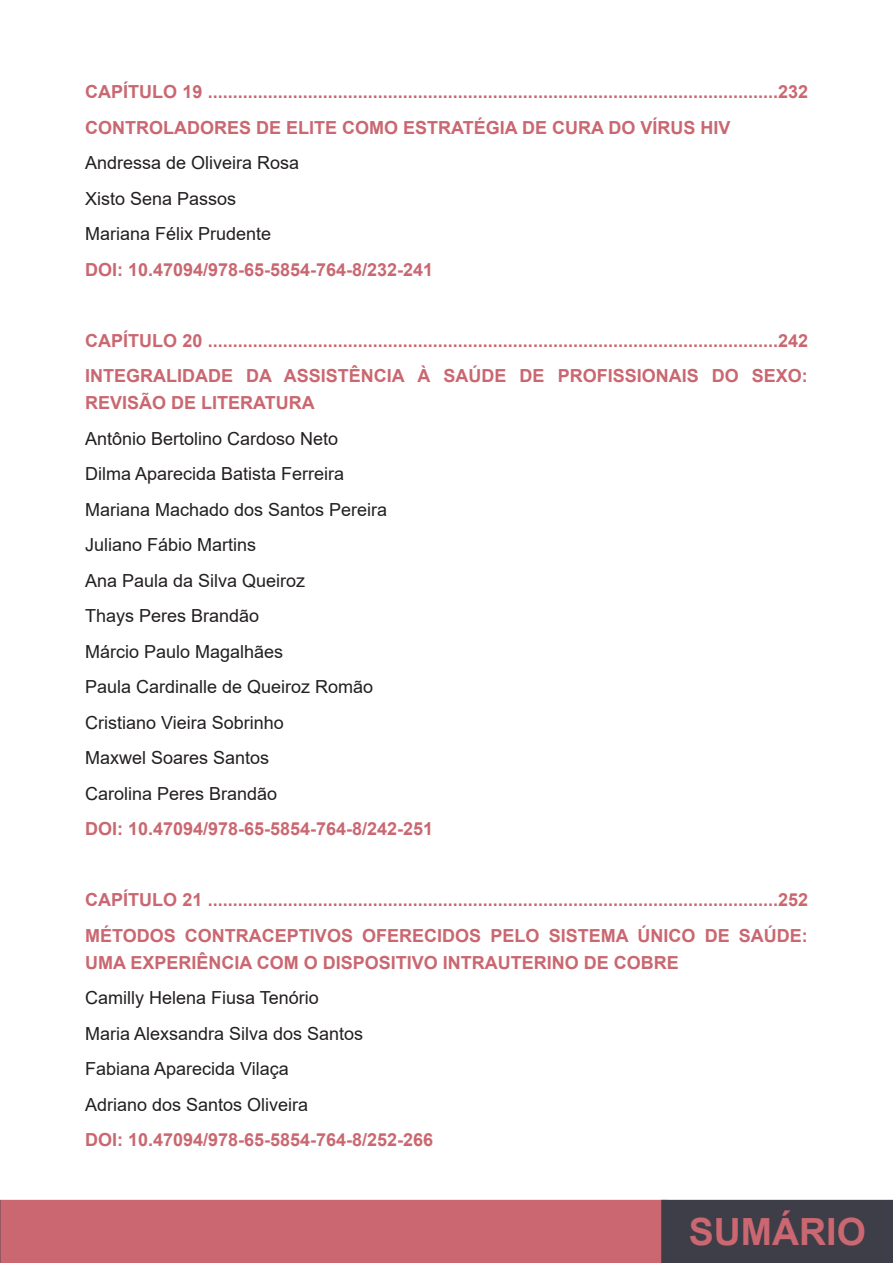
<style>
.page{position:relative;width:893px;height:1263px;background:#fff}
.page>*{position:absolute;margin:0;border:0;box-sizing:border-box;transform-origin:0 0}
.t1{font:700 37.5px "Arial";color:#ca6770}
.t2{font:700 18px/27px "Arial";color:#ca6770}
.Normal__Web{font:18px "Arial";color:#231f20}
.Parágrafo_da_Lista{font:18px "Arial";color:#231f20}
</style>
<div class="page">
<div style="left:0;top:1200px;width:668px;height:63px;background:#ca6770"></div>
<svg style="left:0;top:1200px;width:1px;height:63px"></svg>
<div style="left:662px;top:1200px;width:231px;height:62px;background:#3e3e49"></div>
<div style="left:661px;top:1200px;width:232px;height:63px;border:2px solid #3e3e49"></div>
<p class="t2" style="left:85px;top:79px;width:725px">CAPÍTULO 19 ..................................................................................................................232</p>
<p class="t2" style="left:85px;top:114px;width:647px">CONTROLADORES DE ELITE COMO ESTRATÉGIA DE CURA DO VÍRUS HIV</p>
<p class="Normal__Web" style="left:85px;top:150px;width:216px">Andressa de Oliveira Rosa</p>
<p class="Normal__Web" style="left:85px;top:186px;width:153px">Xisto Sena Passos</p>
<p class="Normal__Web" style="left:85px;top:221px;width:188px">Mariana Félix Prudente</p>
<p class="t2" style="left:85px;top:256px;width:350px">DOI: 10.47094/978-65-5854-764-8/232-241</p>
<p class="t2" style="left:85px;top:327px;width:725px">CAPÍTULO 20 ..................................................................................................................242</p>
<p class="t2" style="left:85px;top:363px;width:724px">INTEGRALIDADE DA ASSISTÊNCIA À SAÚDE DE PROFISSIONAIS DO SEXO:<br>REVISÃO DE LITERATURA</p>
<p class="Parágrafo_da_Lista" style="left:85px;top:426px;width:255px">Antônio Bertolino Cardoso Neto</p>
<p class="Normal__Web" style="left:85px;top:461px;width:261px">Dilma Aparecida Batista Ferreira</p>
<p class="Normal__Web" style="left:85px;top:497px;width:304px">Mariana Machado dos Santos Pereira</p>
<p class="Normal__Web" style="left:85px;top:532px;width:173px">Juliano Fábio Martins</p>
<p class="Normal__Web" style="left:85px;top:568px;width:222px">Ana Paula da Silva Queiroz</p>
<p class="Normal__Web" style="left:85px;top:603px;width:176px">Thays Peres Brandão</p>
<p class="Normal__Web" style="left:85px;top:639px;width:200px">Márcio Paulo Magalhães</p>
<p class="Normal__Web" style="left:85px;top:674px;width:290px">Paula Cardinalle de Queiroz Romão</p>
<p class="Normal__Web" style="left:85px;top:710px;width:200px">Cristiano Vieira Sobrinho</p>
<p class="Normal__Web" style="left:85px;top:745px;width:186px">Maxwel Soares Santos</p>
<p class="Normal__Web" style="left:85px;top:781px;width:194px">Carolina Peres Brandão</p>
<p class="t2" style="left:85px;top:816px;width:350px">DOI: 10.47094/978-65-5854-764-8/242-251</p>
<p class="t2" style="left:85px;top:887px;width:725px">CAPÍTULO 21 ..................................................................................................................252</p>
<p class="t2" style="left:85px;top:922px;width:724px">MÉTODOS CONTRACEPTIVOS OFERECIDOS PELO SISTEMA ÚNICO DE SAÚDE:<br>UMA EXPERIÊNCIA COM O DISPOSITIVO INTRAUTERINO DE COBRE</p>
<p class="Normal__Web" style="left:85px;top:986px;width:235px">Camilly Helena Fiusa Tenório</p>
<p class="Normal__Web" style="left:85px;top:1021px;width:280px">Maria Alexsandra Silva dos Santos</p>
<p class="Normal__Web" style="left:85px;top:1057px;width:205px">Fabiana Aparecida Vilaça</p>
<p class="Normal__Web" style="left:85px;top:1092px;width:225px">Adriano dos Santos Oliveira</p>
<p class="t2" style="left:85px;top:1127px;width:350px">DOI: 10.47094/978-65-5854-764-8/252-266</p>
<h1 class="t1" style="left:689px;top:1205px;width:179px">SUMÁRIO</h1>
</div>
